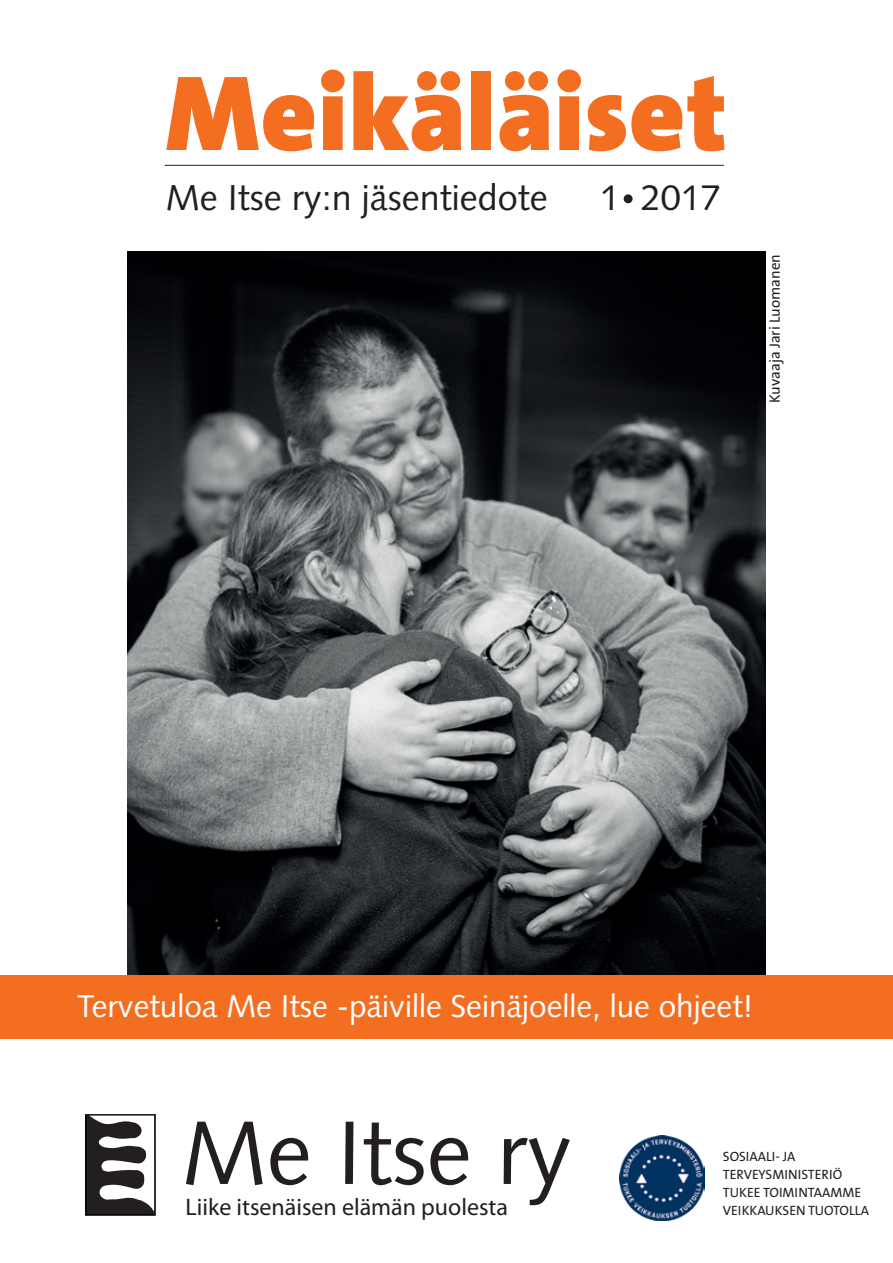
<style>
.page{position:relative;width:893px;height:1263px;background:#fff}
.page>*{position:absolute;margin:0;border:0;box-sizing:border-box;transform-origin:0 0}
.Syntax_24_36{font:900 108px "The Sans Os F";letter-spacing:.005em;color:#f36e21}
.t1{font:90px "Syntax LT Std";color:#231f20}
.Syntax_24_36-2{font:36px "Syntax LT Std";color:#231f20}
.Syntax_24_36-3{font:31.5px "Syntax LT Std";color:#fff}
.t2{font:24px "Myriad Pro";color:#231f20}
.byline{font:15px "The Sans Os F";color:#231f20}
.The_Sans_13_16{font:13.5px/18px "The Sans Os F";color:#231f20}
</style>
<div class="page">
<img style="left:127px;top:252px;width:638px;height:723px">
<div style="left:0;top:975px;width:893px;height:64px;background:#f36e21"></div>
<svg style="left:85px;top:1114px;width:71px;height:102px"></svg>
<hr style="left:165px;top:165px;width:559px;height:1px;background:#231f20">
<img style="left:619px;top:1136px;width:85px;height:84px">
<p class="Syntax_24_36" style="left:166px;top:44px;width:563px">Meikäläiset</p>
<p class="Syntax_24_36-2" style="left:166px;top:176px;width:384px">Me Itse ry:n jäsentiedote</p>
<p class="Syntax_24_36-2" style="left:600px;top:176px;width:122px">1<sup>.</sup>2017</p>
<p class="byline" style="left:765px;top:403px;width:150px;rotate:-90deg">Kuvaaja Jari Luomanen</p>
<p class="Syntax_24_36-3" style="left:77px;top:987px;width:678px">Tervetuloa Me Itse -päiville Seinäjoelle, lue ohjeet!</p>
<p class="t1" style="left:182px;top:1099px;width:391px">Me Itse ry</p>
<p class="t2" style="left:186px;top:1192px;width:324px">Liike itsenäisen elämän puolesta</p>
<p class="The_Sans_13_16" style="left:723px;top:1148px;width:148px">SOSIAALI- JA<br>TERVEYSMINISTERIÖ<br>TUKEE TOIMINTAAMME<br>VEIKKAUKSEN TUOTOLLA</p>
</div>
